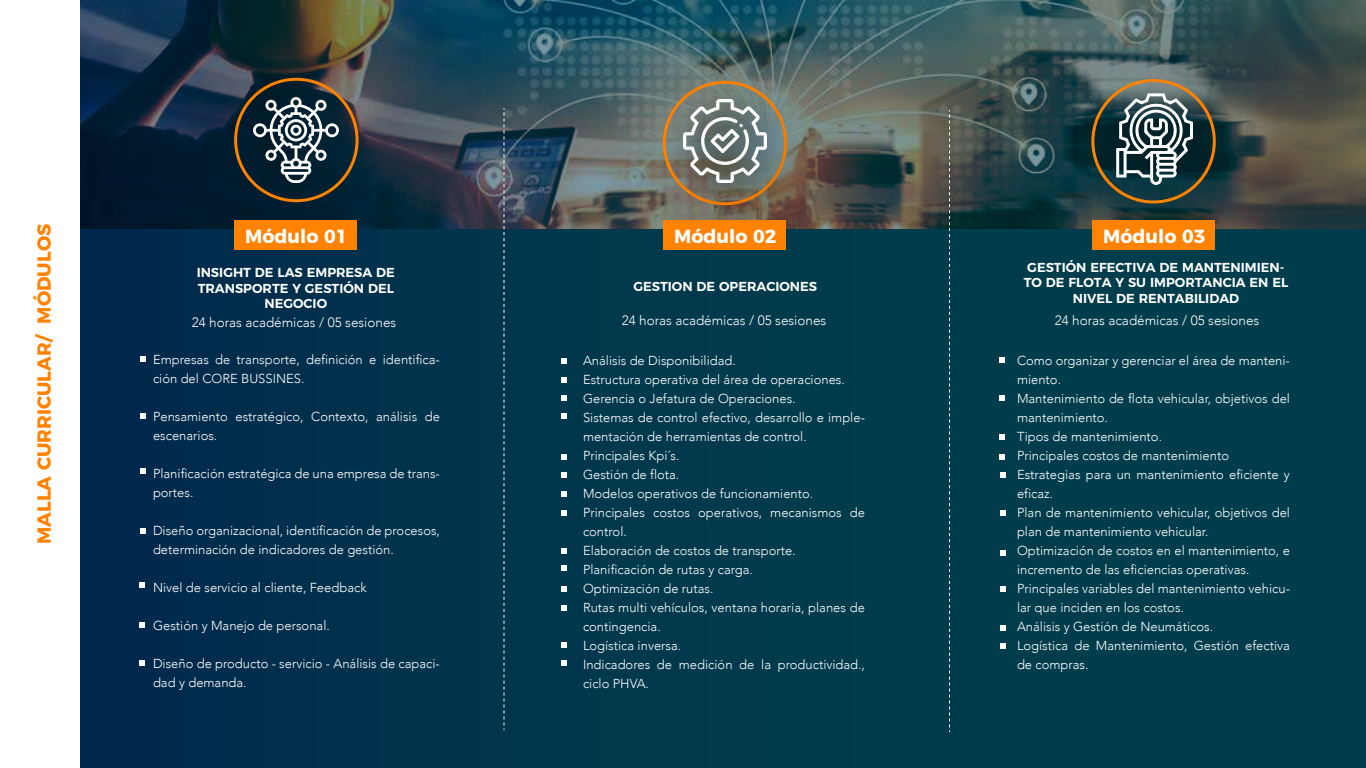
<style>
.page{position:relative;width:1366px;height:768px;background:#fff}
.page>*{position:absolute;margin:0;border:0;box-sizing:border-box;transform-origin:0 0}
.t1{font:700 19px "Montserrat";color:#fff}
.t2{font:700 19px "Montserrat";color:#ff8200}
.t3{font:300 13.5px "Avenir";color:#fff}
.t4{font:300 13px/19px "Avenir";color:#fff}
.t5{font:600 13px/15.6px "Montserrat";color:#fff;text-align:center}
</style>
<div class="page">
<div style="left:80px;top:0;width:1286px;height:768px;background:linear-gradient(to right,#002c4c,#00424c)"></div>
<img style="left:80px;top:0;width:1286px;height:229px">
<div style="left:234px;top:78px;width:125px;height:124px;border:3px solid #ff8200;border-radius:50%"></div>
<div style="left:1091px;top:79px;width:125px;height:125px;border:3px solid #ff8200;border-radius:50%"></div>
<svg style="left:561px;top:358px;width:6px;height:6px"></svg>
<svg style="left:561px;top:377px;width:6px;height:6px"></svg>
<svg style="left:561px;top:395px;width:6px;height:6px"></svg>
<svg style="left:561px;top:413px;width:6px;height:6px"></svg>
<svg style="left:561px;top:454px;width:6px;height:6px"></svg>
<svg style="left:561px;top:472px;width:6px;height:6px"></svg>
<svg style="left:561px;top:491px;width:6px;height:6px"></svg>
<svg style="left:561px;top:510px;width:6px;height:6px"></svg>
<svg style="left:561px;top:548px;width:6px;height:6px"></svg>
<svg style="left:561px;top:565px;width:6px;height:6px"></svg>
<svg style="left:561px;top:586px;width:6px;height:6px"></svg>
<svg style="left:561px;top:605px;width:6px;height:6px"></svg>
<svg style="left:561px;top:642px;width:6px;height:6px"></svg>
<svg style="left:561px;top:660px;width:6px;height:6px"></svg>
<svg style="left:999px;top:357px;width:6px;height:6px"></svg>
<svg style="left:999px;top:395px;width:6px;height:6px"></svg>
<svg style="left:999px;top:434px;width:6px;height:6px"></svg>
<svg style="left:999px;top:454px;width:6px;height:6px"></svg>
<svg style="left:1000px;top:472px;width:6px;height:6px"></svg>
<svg style="left:1000px;top:510px;width:6px;height:6px"></svg>
<svg style="left:1000px;top:550px;width:6px;height:6px"></svg>
<svg style="left:1000px;top:586px;width:6px;height:6px"></svg>
<svg style="left:1000px;top:625px;width:6px;height:6px"></svg>
<svg style="left:1000px;top:643px;width:6px;height:6px"></svg>
<svg style="left:140px;top:356px;width:6px;height:6px"></svg>
<svg style="left:140px;top:413px;width:6px;height:6px"></svg>
<svg style="left:140px;top:468px;width:6px;height:6px"></svg>
<svg style="left:140px;top:528px;width:6px;height:6px"></svg>
<svg style="left:139px;top:582px;width:6px;height:6px"></svg>
<svg style="left:139px;top:622px;width:6px;height:6px"></svg>
<svg style="left:139px;top:660px;width:6px;height:6px"></svg>
<div style="left:234px;top:220px;width:123px;height:30px;background:#ff8200"></div>
<div style="left:663px;top:220px;width:123px;height:30px;background:#ff8200"></div>
<div style="left:1092px;top:220px;width:123px;height:30px;background:#ff8200"></div>
<svg style="left:504px;top:108px;width:1px;height:622px"></svg>
<svg style="left:949px;top:110px;width:1px;height:622px"></svg>
<svg style="left:253px;top:97px;width:86px;height:86px"></svg>
<img style="left:651px;top:67px;width:162px;height:162px">
<svg style="left:683px;top:99px;width:84px;height:84px"></svg>
<svg style="left:1116px;top:93px;width:77px;height:92px"></svg>
<h1 class="t2" style="left:29px;top:544px;width:321px;rotate:-90deg">MALLA CURRICULAR/ MÓDULOS</h1>
<h1 class="t1" style="left:245px;top:221px;width:104px">Módulo 01</h1>
<h1 class="t1" style="left:674px;top:221px;width:104px">Módulo 02</h1>
<h1 class="t1" style="left:1103px;top:221px;width:104px">Módulo 03</h1>
<p class="t5" style="left:197px;top:264px;width:200px">INSIGHT DE LAS EMPRESA DE<br>TRANSPORTE Y GESTIÓN DEL<br>NEGOCIO</p>
<p class="t5" style="left:1024px;top:258px;width:266px">GESTIÓN EFECTIVA DE MANTENIMIEN-<br>TO DE FLOTA Y SU IMPORTANCIA EN EL<br>NIVEL DE RENTABILIDAD</p>
<p class="t5" style="left:633px;top:278px;width:185px">GESTION DE OPERACIONES</p>
<p class="t3" style="left:192px;top:314px;width:206px">24 horas académicas / 05 sesiones</p>
<p class="t3" style="left:622px;top:312px;width:206px">24 horas académicas / 05 sesiones</p>
<p class="t3" style="left:1055px;top:312px;width:206px">24 horas académicas / 05 sesiones</p>
<p class="t4" style="left:153px;top:350px;width:288px">Empresas de transporte, definición e identifica&shy;ción del CORE BUSSINES.</p>
<p class="t4" style="left:153px;top:407px;width:289px">Pensamiento estratégico, Contexto, análisis de escenarios.</p>
<p class="t4" style="left:153px;top:464px;width:288px">Planificación estratégica de una empresa de trans&shy;portes.</p>
<p class="t4" style="left:153px;top:521px;width:289px">Diseño organizacional, identificación de procesos, determinación de indicadores de gestión.</p>
<p class="t4" style="left:153px;top:578px;width:215px">Nivel de servicio al cliente, Feedback</p>
<p class="t4" style="left:153px;top:616px;width:178px">Gestión y Manejo de personal.</p>
<p class="t4" style="left:153px;top:654px;width:288px">Diseño de producto - servicio - Análisis de capaci&shy;dad y demanda.</p>
<p class="t4" style="left:583px;top:351px;width:284px">Análisis de Disponibilidad.<br>Estructura operativa del área de operaciones.<br>Gerencia o Jefatura de Operaciones.<br>Sistemas de control efectivo, desarrollo e imple&shy;mentación de herramientas de control.<br>Principales Kpi´s.<br>Gestión de flota.<br>Modelos operativos de funcionamiento.<br>Principales costos operativos, mecanismos de control.<br>Elaboración de costos de transporte.<br>Planificación de rutas y carga.<br>Optimización de rutas.<br>Rutas multi vehículos, ventana horaria, planes de contingencia.<br>Logística inversa.<br>Indicadores de medición de la productividad., ciclo PHVA.</p>
<p class="t4" style="left:1017px;top:351px;width:275px">Como organizar y gerenciar el área de manteni&shy;miento.<br>Mantenimiento de flota vehicular, objetivos del mantenimiento.<br>Tipos de mantenimiento.<br>Principales costos de mantenimiento Estrategias para un mantenimiento eficiente y eficaz.<br>Plan de mantenimiento vehicular, objetivos del plan de mantenimiento vehicular.<br>Optimización de costos en el mantenimiento, e incremento de las eficiencias operativas.<br>Principales variables del mantenimiento vehicu&shy;lar que inciden en los costos.<br>Análisis y Gestión de Neumáticos.<br>Logística de Mantenimiento, Gestión efectiva de compras.</p>
</div>
